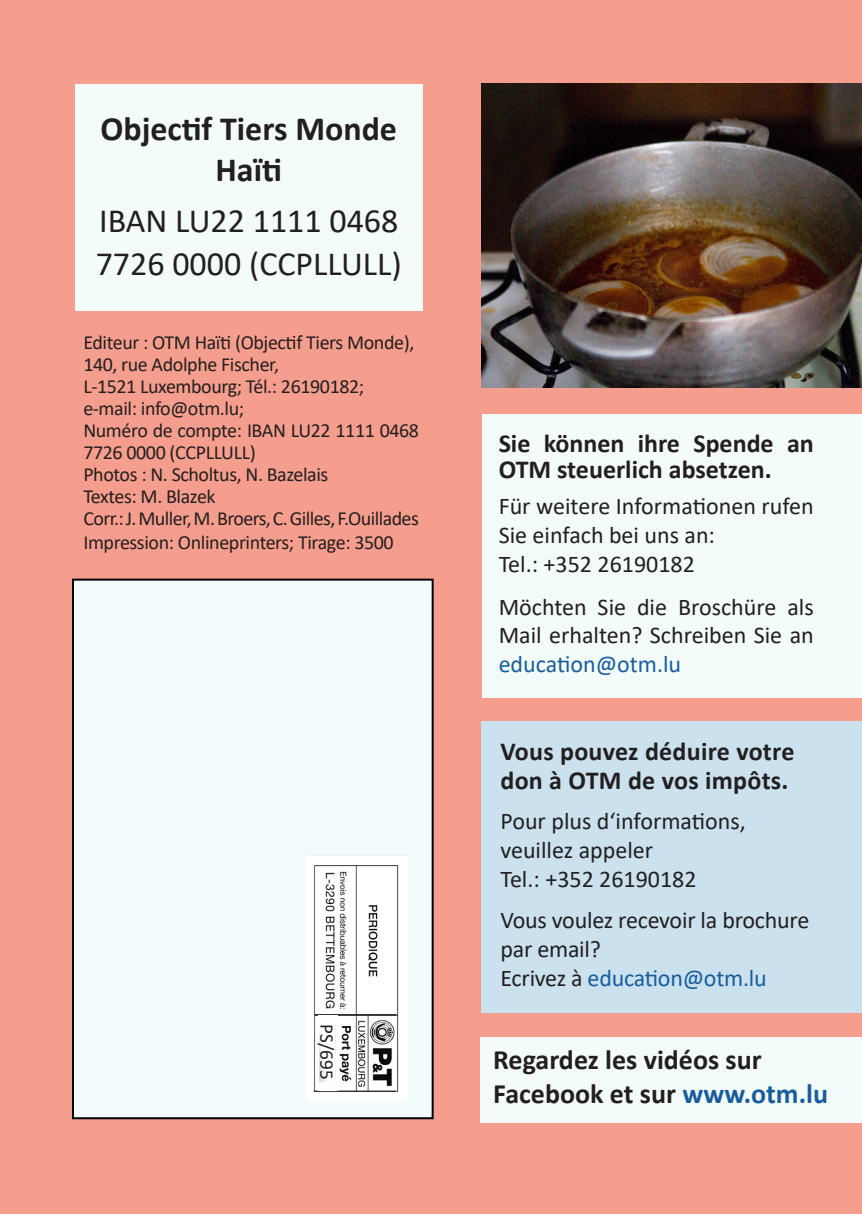
<style>
.page{position:relative;width:862px;height:1214px;background:#fff}
.page>*{position:absolute;margin:0;border:0;box-sizing:border-box;transform-origin:0 0}
.t1{font:34px "Calibri";color:#231f20}
.t2{font:700 34px "Calibri";color:#231f20}
.t3{font:700 28px/33.6px "Calibri";color:#231f20}
.t4{font:700 26px/26px "Calibri";color:#231f20}
.t5{font:24px/28.8px "Calibri";color:#231f20}
.t6{font:24px "Calibri";letter-spacing:-.01em;color:#175d9e}
.t7{font:20px/22px "Calibri";letter-spacing:-.02em;color:#231f20}
.t8{font:19.2px "Calibri";color:#231f20}
.s1{color:#175d9e}
.s2{color:#231f20}
</style>
<div class="page">
<div style="left:0;top:0;width:862px;height:1213px;background:#f69e8d"></div>
<div style="left:72px;top:578px;width:362px;height:541px;background:#f4fbfd;border:2px solid #000"></div>
<div style="left:75px;top:84px;width:348px;height:226px;background:#f4fbfb"></div>
<div style="left:482px;top:414px;width:380px;height:283px;background:#f4fbfb"></div>
<img style="left:307px;top:855px;width:101px;height:245px">
<svg style="left:319px;top:1024px;width:16px;height:57px"></svg>
<div style="left:482px;top:721px;width:380px;height:291px;background:#cce1ee"></div>
<div style="left:480px;top:1036px;width:382px;height:85px;background:#f4fbfb"></div>
<hr style="left:314px;top:1014px;width:82px;height:1px;background:#231f20">
<hr style="left:314px;top:1090px;width:81px;height:1px;background:#231f20">
<div style="left:318px;top:1015px;width:19px;height:9px;background:#fff"></div>
<div style="left:318px;top:1081px;width:19px;height:9px;background:#fff"></div>
<img style="left:482px;top:84px;width:380px;height:304px">
<p class="t2" style="left:100px;top:105px;width:298px">Objectif Tiers Monde</p>
<p class="t2" style="left:215px;top:146px;width:68px">Haïti</p>
<p class="t1" style="left:99px;top:197px;width:301px">IBAN LU22 1111 0468</p>
<p class="t1" style="left:96px;top:240px;width:307px">7726 0000 (CCPLLULL)</p>
<p class="t7" style="left:83px;top:331px;width:332px">Editeur : OTM Haïti (Objectif Tiers Monde),</p>
<p class="t7" style="left:83px;top:353px;width:197px">140, rue Adolphe Fischer,</p>
<p class="t7" style="left:83px;top:375px;width:282px">L-1521 Luxembourg; Tél.: 26190182;</p>
<p class="t7" style="left:83px;top:397px;width:162px">e-mail: info@otm.lu;</p>
<p class="t7" style="left:83px;top:419px;width:337px">Numéro de compte: IBAN LU22 1111 0468<br>7726 0000 (CCPLLULL)</p>
<p class="t7" style="left:83px;top:463px;width:247px">Photos : N. Scholtus, N. Bazelais</p>
<p class="t7" style="left:83px;top:485px;width:134px">Textes: M. Blazek</p>
<p class="t7" style="left:83px;top:507px;width:337px">Corr.: J. Muller, M. Broers, C. Gilles, F.Ouillades</p>
<p class="t7" style="left:83px;top:531px;width:312px">Impression: Onlineprinters; Tirage: 3500</p>
<p class="t8" style="left:340px;top:1023px;width:57px;rotate:90deg">PS/695</p>
<p class="t4" style="left:499px;top:430px;width:317px">Sie können ihre Spende an<br>OTM steuerlich absetzen.</p>
<p class="t5" style="left:499px;top:491px;width:317px">Für weitere Informationen rufen<br>Sie einfach bei uns an:</p>
<p class="t5" style="left:499px;top:548px;width:198px">Tel.: +352 26190182</p>
<p class="t5" style="left:499px;top:591px;width:317px;text-align:justify">Möchten Sie die Broschüre als Mail erhalten? Schreiben Sie an <span class="s1">education@otm.lu</span></p>
<p class="t4" style="left:500px;top:736px;width:295px;line-height:28.8px">Vous pouvez déduire votre don à OTM de vos impôts.</p>
<p class="t5" style="left:500px;top:806px;width:247px">Pour plus d‘informations,</p>
<p class="t5" style="left:500px;top:835px;width:154px">veuillez appeler</p>
<p class="t5" style="left:500px;top:864px;width:198px">Tel.: +352 26190182</p>
<p class="t5" style="left:500px;top:904px;width:310px">Vous voulez recevoir la brochure par email?</p>
<p class="t6" style="left:500px;top:960px;width:268px"><span class="s2">Ecrivez à</span> education@otm.lu</p>
<p class="t3" style="left:493px;top:1042px;width:336px">Regardez les vidéos sur<br>Facebook et sur <span class="s1">www.otm.lu</span></p>
</div>
